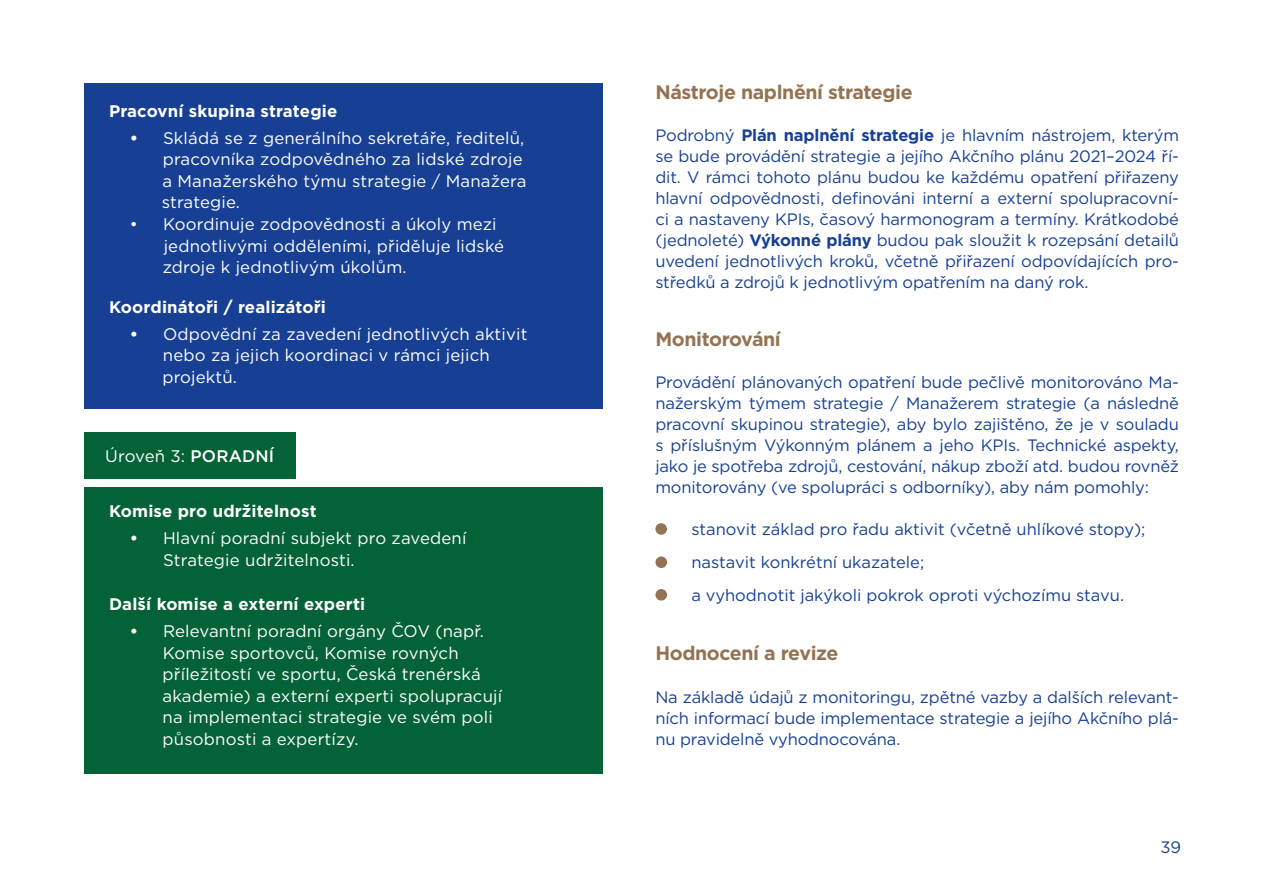
<style>
.page{position:relative;width:1263px;height:893px;background:#fff}
.page>*{position:absolute;margin:0;border:0;box-sizing:border-box;transform-origin:0 0}
.t1{font:700 19.5px "Gotham COV";letter-spacing:-.02em;color:#947352}
.t2{font:16.8px/21.6px "Gotham COV";letter-spacing:.01em;color:#fff}
.t3{font:700 16.8px "Gotham COV";letter-spacing:.01em;color:#fff}
.t4{font:16.5px/21px "Gotham COV";letter-spacing:-.01em;color:#174094;text-align:justify}
.s1{font-weight:700}
.s2{font-weight:500}
</style>
<div class="page">
<div style="left:84px;top:83px;width:519px;height:325px;background:#174094"></div>
<div style="left:84px;top:432px;width:211px;height:46px;background:#046237"></div>
<div style="left:84px;top:487px;width:519px;height:286px;background:#046237"></div>
<div style="left:655px;top:523px;width:12px;height:12px;background:#947352;border-radius:50%"></div>
<div style="left:655px;top:589px;width:12px;height:12px;background:#947352;border-radius:50%"></div>
<div style="left:655px;top:556px;width:12px;height:12px;background:#947352;border-radius:50%"></div>
<p class="t3" style="left:109px;top:100px;width:230px">Pracovní skupina strategie</p>
<p class="t2" style="left:162px;top:127px;width:366px;text-indent:-32px"><span class="s1">•</span> Skládá se z generálního sekretáře, ředitelů, pracovníka zodpovědného za lidské zdroje a Manažerského týmu strategie / Manažera strategie.</p>
<p class="t2" style="left:163px;top:213px;width:343px;text-indent:-33px">• Koordinuje zodpovědnosti a úkoly mezi jednotlivými odděleními, přiděluje lidské zdroje k jednotlivým úkolům.</p>
<p class="t3" style="left:109px;top:296px;width:219px">Koordinátoři / realizátoři</p>
<p class="t2" style="left:162px;top:323px;width:367px;text-indent:-33px"><span class="s1">•</span> Odpovědní za zavedení jednotlivých aktivit nebo za jejich koordinaci v rámci jejich projektů.</p>
<p class="t2" style="left:105px;top:445px;width:170px">Úroveň 3: <span class="s2">PORADNÍ</span></p>
<p class="t3" style="left:109px;top:500px;width:209px">Komise pro udržitelnost</p>
<p class="t2" style="left:163px;top:527px;width:305px;text-indent:-33px"><span class="s1">•</span> Hlavní poradní subjekt pro zavedení<br>Strategie udržitelnosti.</p>
<p class="t3" style="left:109px;top:593px;width:258px">Další komise a externí experti</p>
<p class="t2" style="left:163px;top:620px;width:341px;text-indent:-33px"><span class="s1">•</span> Relevantní poradní orgány ČOV (např.<br>Komise sportovců, Komise rovných příležitostí ve sportu, Česká trenérská akademie) a externí experti spolupracují na implementaci strategie ve svém poli působnosti a expertízy.</p>
<p class="t1" style="left:655px;top:79px;width:259px">Nástroje naplnění strategie</p>
<p class="t4" style="left:655px;top:124px;width:525px">Podrobný <span class="s1">Plán naplnění strategie</span> je hlavním nástrojem, kterým se bude provádění strategie a jejího Akčního plánu 2021–2024 ří&shy;dit. V rámci tohoto plánu budou ke každému opatření přiřazeny hlavní odpovědnosti, definováni interní a externí spolupracovní&shy;ci a nastaveny KPIs, časový harmonogram a termíny. Krátkodobé (jednoleté) <span class="s1">Výkonné plány</span> budou pak sloužit k rozepsání detailů uvedení jednotlivých kroků, včetně přiřazení odpovídajících pro&shy;středků a zdrojů k jednotlivým opatřením na daný rok.</p>
<p class="t1" style="left:655px;top:326px;width:127px">Monitorování</p>
<p class="t4" style="left:655px;top:372px;width:525px">Provádění plánovaných opatření bude pečlivě monitorováno Ma&shy;nažerským týmem strategie / Manažerem strategie (a následně pracovní skupinou strategie), aby bylo zajištěno, že je v souladu s příslušným Výkonným plánem a jeho KPIs. Technické aspekty, jako je spotřeba zdrojů, cestování, nákup zboží atd. budou rovněž monitorovány (ve spolupráci s odborníky), aby nám pomohly:</p>
<p class="t4" style="left:691px;top:512px;width:456px;line-height:33px;text-align:left">stanovit základ pro řadu aktivit (včetně uhlíkové stopy); nastavit konkrétní ukazatele;<br>a vyhodnotit jakýkoli pokrok oproti výchozímu stavu.</p>
<p class="t1" style="left:655px;top:640px;width:185px">Hodnocení a revize</p>
<p class="t4" style="left:655px;top:686px;width:525px">Na základě údajů z monitoringu, zpětné vazby a dalších relevant&shy;ních informací bude implementace strategie a jejího Akčního plá&shy;nu pravidelně vyhodnocována.</p>
<p class="t4" style="left:1160px;top:837px;width:22px">39</p>
</div>
